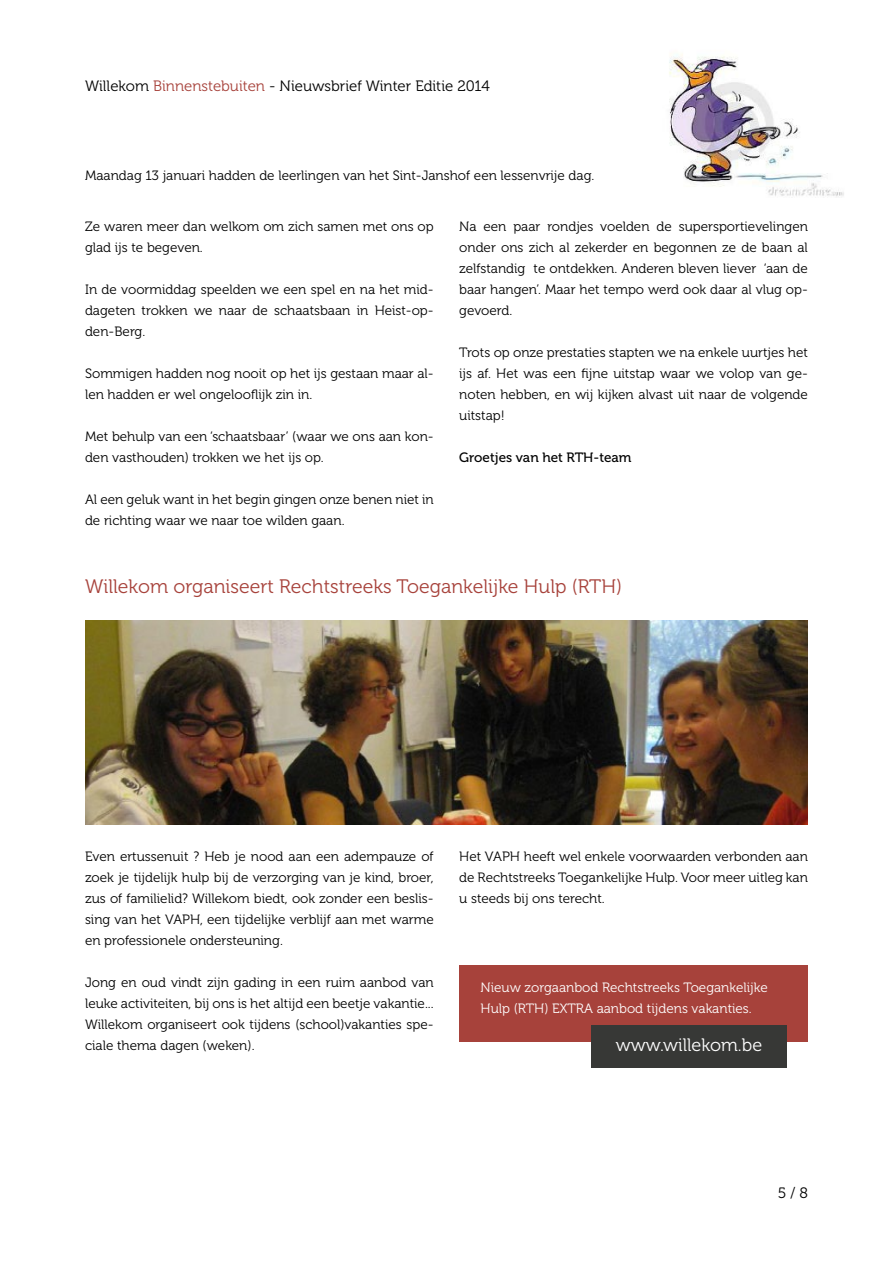
<style>
.page{position:relative;width:893px;height:1263px;background:#fff}
.page>*{position:absolute;margin:0;border:0;box-sizing:border-box;transform-origin:0 0}
.t1{font:19.5px "Museo 300";color:#a7423b}
.t2{font:18px "Museo 300";color:#fff}
.t3{font:15px "Museo 300";color:#000}
.t4{font:13.5px/21px "Museo 300";color:#000;text-align:justify}
.t5{font:13.5px/21px "Museo 300";color:#fff}
.t6{font:13.5px "Museo 500";color:#000}
.s1{color:#a7423b}
</style>
<div class="page">
<img style="left:669px;top:54px;width:175px;height:143px">
<div style="left:459px;top:965px;width:349px;height:77px;background:#a7423b"></div>
<div style="left:591px;top:1025px;width:196px;height:42px;background:#373836"></div>
<img style="left:85px;top:621px;width:723px;height:204px">
<p class="t3" style="left:85px;top:77px;width:406px">Willekom <span class="s1">Binnenstebuiten</span> - Nieuwsbrief Winter Editie 2014</p>
<p class="t4" style="left:85px;top:165px;width:511px">Maandag 13 januari hadden de leerlingen van het Sint-Janshof een lessenvrije dag.</p>
<p class="t4" style="left:85px;top:216px;width:350px">Ze waren meer dan welkom om zich samen met ons op glad ijs te begeven.</p>
<p class="t4" style="left:85px;top:279px;width:350px">In de voormiddag speelden we een spel en na het mid&shy;dageten trokken we naar de schaatsbaan in Heist-op&shy;den-Berg.</p>
<p class="t4" style="left:85px;top:363px;width:350px">Sommigen hadden nog nooit op het ijs gestaan maar al&shy;len hadden er wel ongelooflijk zin in.</p>
<p class="t4" style="left:85px;top:426px;width:350px">Met behulp van een ‘schaatsbaar’ (waar we ons aan kon&shy;den vasthouden) trokken we het ijs op.</p>
<p class="t4" style="left:85px;top:489px;width:350px">Al een geluk want in het begin gingen onze benen niet in de richting waar we naar toe wilden gaan.</p>
<p class="t4" style="left:459px;top:216px;width:350px">Na een paar rondjes voelden de supersportievelingen onder ons zich al zekerder en begonnen ze de baan al zelfstandig te ontdekken. Anderen bleven liever ‘aan de baar hangen’. Maar het tempo werd ook daar al vlug op&shy;gevoerd.</p>
<p class="t4" style="left:459px;top:342px;width:350px">Trots op onze prestaties stapten we na enkele uurtjes het ijs af. Het was een fijne uitstap waar we volop van ge&shy;noten hebben, en wij kijken alvast uit naar de volgende uitstap!</p>
<p class="t6" style="left:459px;top:450px;width:174px">Groetjes van het RTH-team</p>
<h1 class="t1" style="left:85px;top:576px;width:539px">Willekom organiseert Rechtstreeks Toegankelijke Hulp (RTH)</h1>
<p class="t4" style="left:85px;top:846px;width:350px">Even ertussenuit ? Heb je nood aan een adempauze of zoek je tijdelijk hulp bij de verzorging van je kind, broer, zus of familielid? Willekom biedt, ook zonder een beslis&shy;sing van het VAPH, een tijdelijke verblijf aan met warme en professionele ondersteuning.</p>
<p class="t4" style="left:85px;top:972px;width:350px">Jong en oud vindt zijn gading in een ruim aanbod van leuke activiteiten, bij ons is het altijd een beetje vakantie...<br>Willekom organiseert ook tijdens (school)vakanties spe&shy;ciale thema dagen (weken).</p>
<p class="t4" style="left:459px;top:846px;width:350px">Het VAPH heeft wel enkele voorwaarden verbonden aan de Rechtstreeks Toegankelijke Hulp. Voor meer uitleg kan u steeds bij ons terecht.</p>
<p class="t5" style="left:480px;top:977px;width:289px">Nieuw zorgaanbod Rechtstreeks Toegankelijke<br>Hulp (RTH) EXTRA aanbod tijdens vakanties.</p>
<h2 class="t2" style="left:616px;top:1035px;width:148px">www.willekom.be</h2>
<p class="t3" style="left:778px;top:1185px;width:32px">5 / 8</p>
</div>
